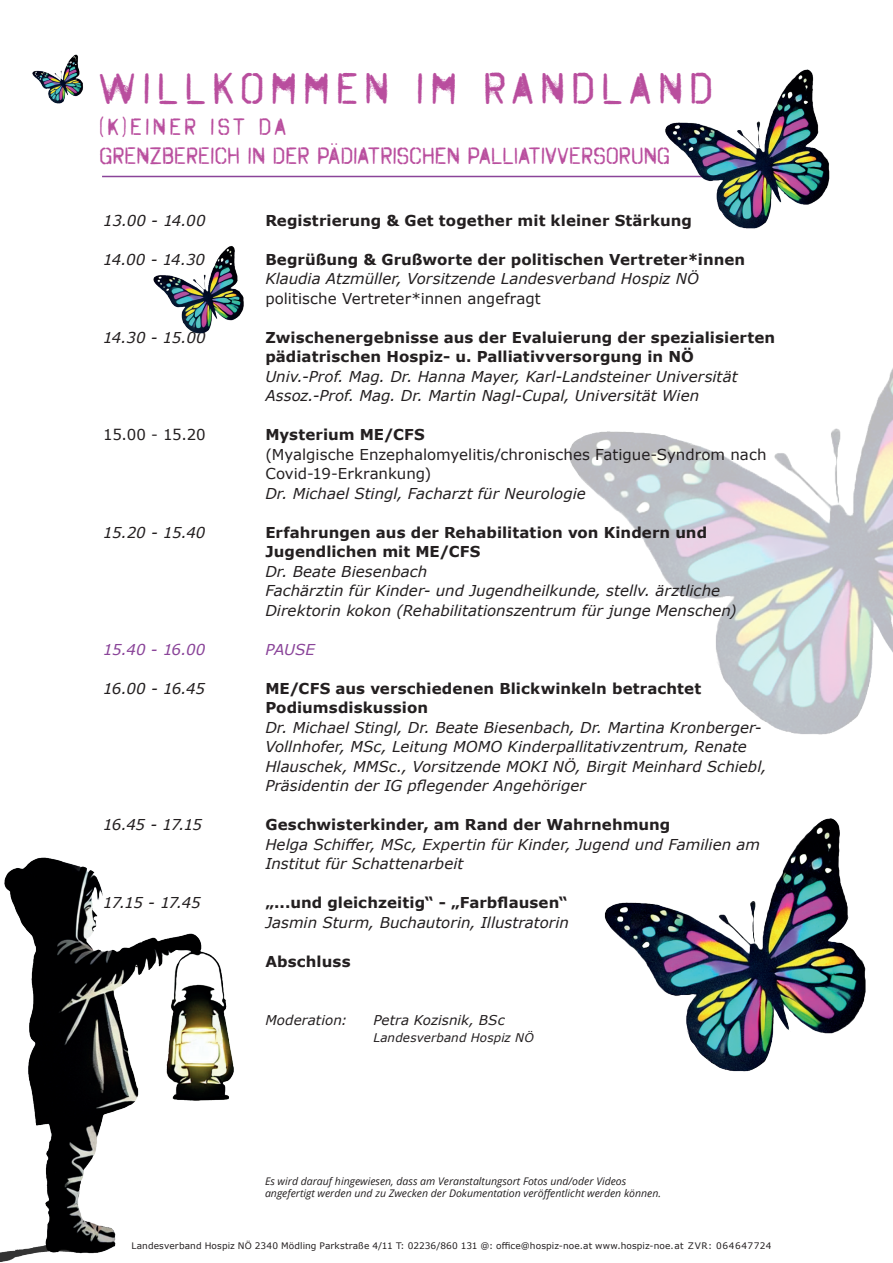
<style>
.page{position:relative;width:893px;height:1263px;background:#fff}
.page>*{position:absolute;margin:0;border:0;box-sizing:border-box;transform-origin:0 0}
.t1{font:45px "Octin Spraypaint A Rg";letter-spacing:.13em;color:#b94e9e}
.t2{font:24px/28.8px "Octin Spraypaint A Rg";letter-spacing:-.005em;color:#b94e9e}
.t3{font:italic 15px/19.5px "Verdana";color:#231f20}
.t4{font:700 15px/19.5px "Verdana";letter-spacing:.005em;color:#231f20}
.t5{font:15px/19.5px "Verdana";color:#231f20}
.t6{font:italic 15px "Verdana";letter-spacing:-.005em;color:#8a4499}
.t7{font:italic 13.5px "Verdana";letter-spacing:.005em;color:#231f20}
.t8{font:italic 12px "Verdana";letter-spacing:.01em;color:#231f20}
.t9{font:italic 10.5px/12.6px "Open Sans";color:#231f20}
.t10{font:9px "Verdana";letter-spacing:.015em;color:#231f20}
</style>
<div class="page">
<img style="left:569px;top:368px;width:324px;height:367px">
<hr style="left:102px;top:176px;width:618px;height:1px;background:#8a4499">
<img style="left:604px;top:818px;width:262px;height:254px">
<img style="left:661px;top:69px;width:169px;height:160px">
<img style="left:153px;top:246px;width:91px;height:88px">
<img style="left:32px;top:54px;width:51px;height:50px">
<img style="left:0;top:857px;width:234px;height:405px">
<h1 class="t1" style="left:99px;top:63px;width:615px">WILLKOMMEN IM RANDLAND</h1>
<h2 class="t2" style="left:99px;top:112px;width:572px">(K)EINER IST DA<br>GRENZBEREICH IN DER PÄDIATRISCHEN PALLIATIVVERSORUNG</h2>
<p class="t3" style="left:103px;top:210px;width:104px">13.00 - 14.00</p>
<p class="t4" style="left:265px;top:210px;width:428px">Registrierung &amp; Get together mit kleiner Stärkung</p>
<p class="t3" style="left:103px;top:249px;width:103px">14.00 - 14.30</p>
<p class="t4" style="left:265px;top:249px;width:481px">Begrüßung &amp; Grußworte der politischen Vertreter*innen</p>
<p class="t3" style="left:265px;top:269px;width:435px">Klaudia Atzmüller, Vorsitzende Landesverband Hospiz NÖ</p>
<p class="t5" style="left:265px;top:288px;width:277px">politische Vertreter*innen angefragt</p>
<p class="t3" style="left:103px;top:327px;width:104px">14.30 - 15.00</p>
<p class="t4" style="left:265px;top:327px;width:511px">Zwischenergebnisse aus der Evaluierung der spezialisierten pädiatrischen Hospiz- u. Palliativversorgung in NÖ</p>
<p class="t3" style="left:265px;top:366px;width:474px">Univ.-Prof. Mag. Dr. Hanna Mayer, Karl-Landsteiner Universität<br>Assoz.-Prof. Mag. Dr. Martin Nagl-Cupal, Universität Wien</p>
<p class="t5" style="left:103px;top:425px;width:104px">15.00 - 15.20</p>
<p class="t4" style="left:265px;top:425px;width:161px">Mysterium ME/CFS</p>
<p class="t5" style="left:265px;top:444px;width:503px">(Myalgische Enzephalomyelitis/chronisches Fatigue-Syndrom nach<br>Covid-19-Erkrankung)</p>
<p class="t3" style="left:265px;top:483px;width:322px">Dr. Michael Stingl, Facharzt für Neurologie</p>
<p class="t3" style="left:103px;top:522px;width:104px">15.20 - 15.40</p>
<p class="t4" style="left:265px;top:522px;width:443px">Erfahrungen aus der Rehabilitation von Kindern und<br>Jugendlichen mit ME/CFS</p>
<p class="t3" style="left:265px;top:561px;width:473px">Dr. Beate Biesenbach<br>Fachärztin für Kinder- und Jugendheilkunde, stellv. ärztliche<br>Direktorin kokon (Rehabilitationszentrum für junge Menschen)</p>
<p class="t6" style="left:103px;top:639px;width:104px">15.40 - 16.00</p>
<p class="t6" style="left:265px;top:639px;width:51px">PAUSE</p>
<p class="t3" style="left:103px;top:678px;width:103px">16.00 - 16.45</p>
<p class="t4" style="left:265px;top:678px;width:437px">ME/CFS aus verschiedenen Blickwinkeln betrachtet<br>Podiumsdiskussion</p>
<p class="t3" style="left:265px;top:717px;width:503px">Dr. Michael Stingl, Dr. Beate Biesenbach, Dr. Martina Kronberger-Vollnhofer, MSc, Leitung MOMO Kinderpallitativzentrum, Renate Hlauschek, MMSc., Vorsitzende MOKI NÖ, Birgit Meinhard Schiebl, Präsidentin der IG pflegender Angehöriger</p>
<p class="t3" style="left:103px;top:815px;width:100px">16.45 - 17.15</p>
<p class="t4" style="left:265px;top:815px;width:407px">Geschwisterkinder, am Rand der Wahrnehmung</p>
<p class="t3" style="left:265px;top:834px;width:496px">Helga Schiffer, MSc, Expertin für Kinder, Jugend und Familien am<br>Institut für Schattenarbeit</p>
<p class="t3" style="left:103px;top:893px;width:99px">17.15 - 17.45</p>
<p class="t4" style="left:265px;top:893px;width:304px">„...und gleichzeitig“ - „Farbflausen“</p>
<p class="t3" style="left:265px;top:912px;width:305px">Jasmin Sturm, Buchautorin, Illustratorin</p>
<p class="t4" style="left:265px;top:951px;width:87px">Abschluss</p>
<p class="t7" style="left:265px;top:1011px;width:84px">Moderation:</p>
<p class="t7" style="left:373px;top:1011px;width:133px">Petra Kozisnik, BSc</p>
<p class="t8" style="left:373px;top:1029px;width:162px">Landesverband Hospiz NÖ</p>
<p class="t9" style="left:265px;top:1174px;width:398px">Es wird darauf hingewiesen, dass am Veranstaltungsort Fotos und/oder Videos angefertigt werden und zu Zwecken der Dokumentation veröffentlicht werden können.</p>
<p class="t10" style="left:131px;top:1239px;width:642px">Landesverband Hospiz NÖ 2340 Mödling Parkstraße 4/11 T: 02236/860 131 @: office@hospiz-noe.at www.hospiz-noe.at ZVR: 064647724</p>
</div>
